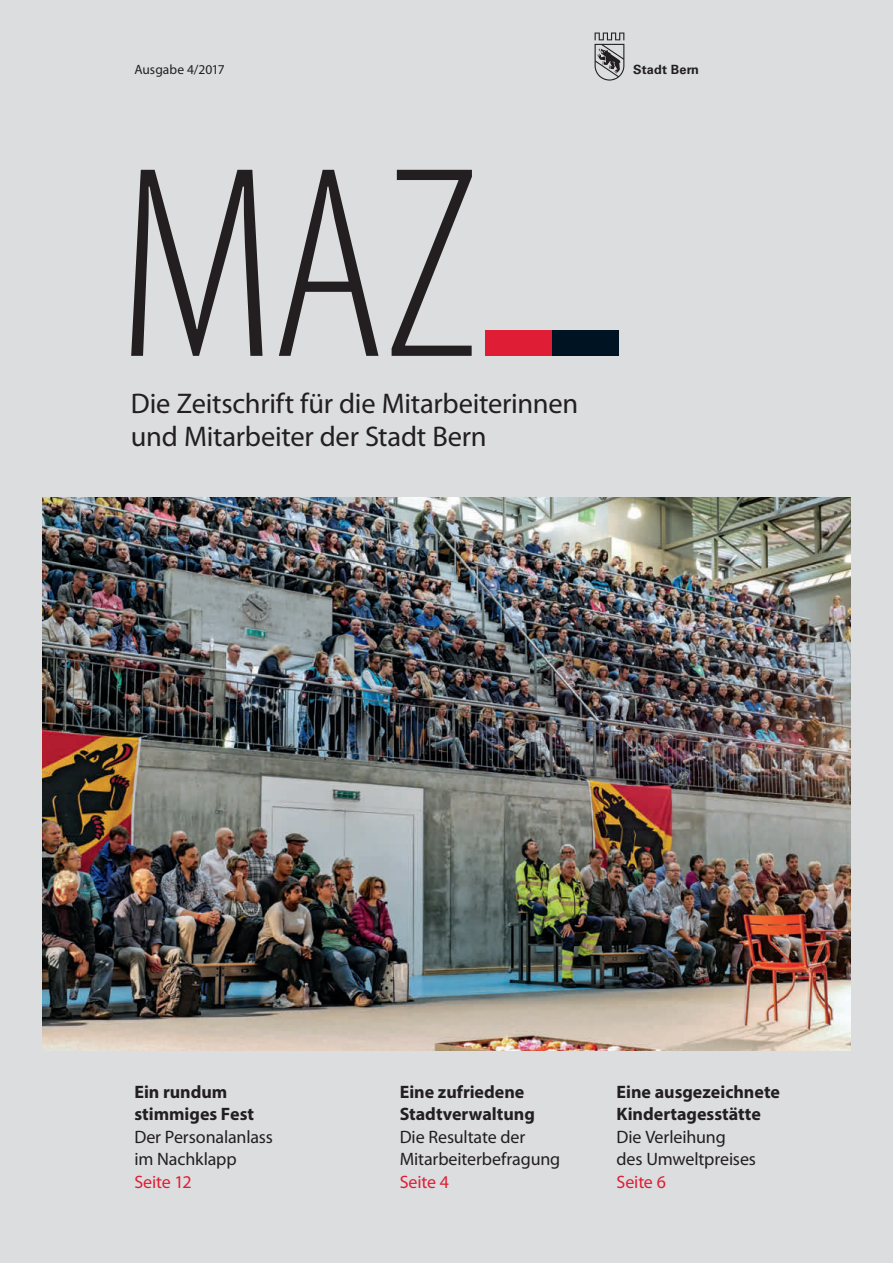
<style>
.page{position:relative;width:893px;height:1263px;background:#dcdddf}
.page>*{position:absolute;margin:0;border:0;box-sizing:border-box;transform-origin:0 0}
.t1{font:300 condensed 276px "Myriad Pro";color:#231f20}
.t2{font:28.5px/33px "Myriad Pro";letter-spacing:-.01em;color:#231f20}
.t3{font:18px/22.5px "Myriad Pro";letter-spacing:-.01em;color:#231f20}
.t4{font:700 18px/22.5px "Myriad Pro";color:#231f20}
.t5{font:18px "Myriad Pro";letter-spacing:-.01em;color:#df1e36}
.t6{font:13.5px "Myriad Pro";color:#231f20}
.t7{font:700 12.75px "Univers LT Std";letter-spacing:.01em;color:#231f20}
</style>
<div class="page">
<img style="left:43px;top:497px;width:807px;height:553px">
<div style="left:485px;top:330px;width:67px;height:26px;background:#df1e36"></div>
<div style="left:552px;top:330px;width:67px;height:26px;background:#001322"></div>
<svg style="left:595px;top:33px;width:29px;height:48px"></svg>
<p class="t6" style="left:134px;top:62px;width:92px">Ausgabe 4/2017</p>
<p class="t7" style="left:633px;top:62px;width:67px">Stadt Bern</p>
<h1 class="t1" style="left:117px;top:118px;width:363px">MAZ</h1>
<h2 class="t2" style="left:131px;top:387px;width:449px">Die Zeitschrift für die Mitarbeiterinnen und Mitarbeiter der Stadt Bern</h2>
<p class="t4" style="left:134px;top:1080px;width:121px">Ein rundum stimmiges Fest</p>
<p class="t3" style="left:134px;top:1126px;width:140px">Der Personalanlass im Nachklapp</p>
<p class="t5" style="left:134px;top:1172px;width:59px">Seite 12</p>
<p class="t4" style="left:400px;top:1080px;width:137px">Eine zufriedene<br>Stadtverwaltung</p>
<p class="t3" style="left:400px;top:1126px;width:162px">Die Resultate der<br>Mitarbeiterbefragung</p>
<p class="t5" style="left:400px;top:1172px;width:51px">Seite 4</p>
<p class="t4" style="left:617px;top:1080px;width:165px">Eine ausgezeichnete<br>Kindertagesstätte</p>
<p class="t3" style="left:617px;top:1126px;width:141px">Die Verleihung des Umweltpreises</p>
<p class="t5" style="left:617px;top:1172px;width:51px">Seite 6</p>
</div>
